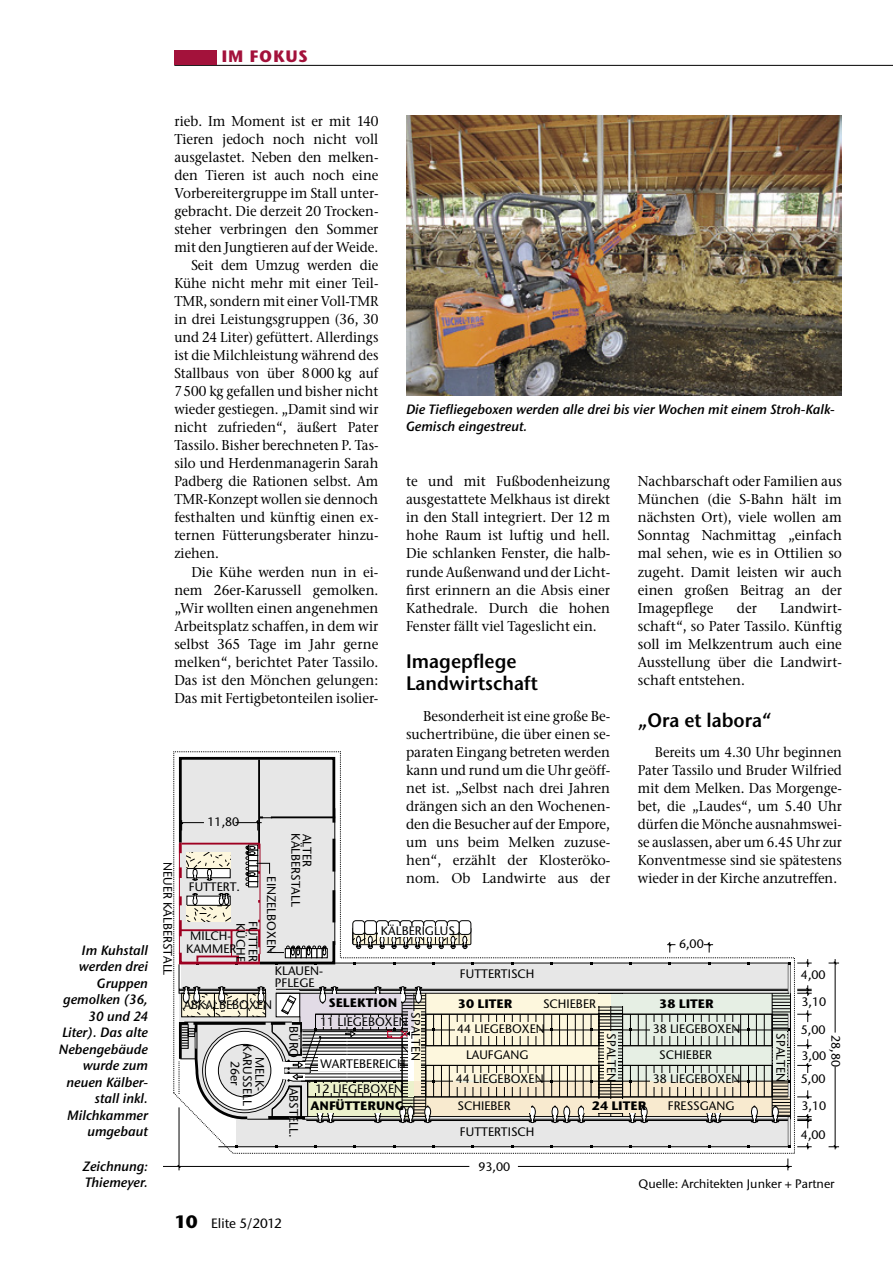
<style>
.page{position:relative;width:893px;height:1263px;background:#fff}
.page>*{position:absolute;margin:0;border:0;box-sizing:border-box;transform-origin:0 0}
.Zwischentitel_2zeili{font:19.5px/22.5px "Stone Sans ITC Semi";color:#000;scale:.95 1}
.Zwischentitel{font:19.5px "Stone Sans ITC Semi";color:#000;scale:.95 1}
.t1{font:700 16.5px "Stone Sans ITC";letter-spacing:.05em;color:#a3123b}
.Bodytext{font:500 14.25px/18px "Stone Serif ITC";color:#000;text-align:justify;scale:.95 1}
.Bodytext-2{font:500 14.25px/18px "Stone Serif ITC";color:#000;text-align:justify;scale:.93 1}
.Bodytext-3{font:500 14.25px/18px "Stone Serif ITC";color:#000;text-align:justify;scale:.94 1}
.BU{font:italic 13.5px/16.5px "Stone Sans ITC Semi";color:#000}
.t2{font:500 13.5px "Stone Sans ITC";color:#000}
.t3{font:500 12.3px/12.1px "Stone Sans ITC";color:#000;text-align:center}
.t4{font:700 12.3px "Stone Sans ITC";color:#000}
.s1{font-weight:700;font-size:18px}
</style>
<div class="page">
<hr style="left:174px;top:65px;width:719px;height:1px;background:#000">
<div style="left:174px;top:50px;width:43px;height:15px;background:#a3123b"></div>
<svg style="left:177px;top:957px;width:660px;height:213px"></svg>
<svg style="left:797px;top:963px;width:15px;height:1px"></svg>
<svg style="left:797px;top:989px;width:15px;height:5px"></svg>
<svg style="left:797px;top:1014px;width:15px;height:1px"></svg>
<svg style="left:797px;top:1045px;width:15px;height:1px"></svg>
<svg style="left:797px;top:1065px;width:15px;height:1px"></svg>
<svg style="left:797px;top:1096px;width:15px;height:1px"></svg>
<svg style="left:797px;top:1116px;width:15px;height:5px"></svg>
<svg style="left:797px;top:1146px;width:15px;height:1px"></svg>
<hr style="left:218px;top:1146px;width:571px;height:1px;background:#000">
<hr style="left:788px;top:1117px;width:3px;height:30px;background:#000">
<hr style="left:788px;top:1117px;width:2px;height:30px;background:#e7e7e7">
<hr style="left:788px;top:963px;width:3px;height:31px;background:#000">
<hr style="left:790px;top:993px;width:1px;height:126px;background:#000">
<div style="left:799px;top:1023px;width:26px;height:14px;background:#fff"></div>
<div style="left:799px;top:1073px;width:26px;height:13px;background:#fff"></div>
<hr style="left:163px;top:1166px;width:306px;height:1px;background:#000">
<hr style="left:518px;top:1166px;width:274px;height:1px;background:#000">
<div style="left:799px;top:996px;width:27px;height:13px;background:#fff"></div>
<div style="left:799px;top:1099px;width:27px;height:14px;background:#fff"></div>
<div style="left:799px;top:1050px;width:27px;height:13px;background:#fff"></div>
<svg style="left:178px;top:755px;width:612px;height:368px"></svg>
<img style="left:406px;top:115px;width:436px;height:280px">
<p class="t1" style="left:221px;top:46px;width:88px">IM FOKUS</p>
<p class="BU" style="left:59px;top:941px;width:91px;text-align:right">Im Kuhstall werden drei<br>Gruppen gemolken (36,<br>30 und 24<br>Liter). Das alte<br>Nebengebäude wurde zum neuen Kälber&shy;stall inkl.<br>Milchkammer umgebaut</p>
<p class="BU" style="left:83px;top:1157px;width:66px">Zeichnung:<br>Thiemeyer.</p>
<p class="Bodytext-3" style="left:174px;top:112px;width:219px">rieb. Im Moment ist er mit 140<br>Tieren jedoch noch nicht voll ausgelastet. Neben den melken&shy;den Tieren ist auch noch eine Vorbereitergruppe im Stall unter&shy;gebracht. Die derzeit 20 Trocken&shy;steher verbringen den Sommer mit den Jungtieren auf der Weide.</p>
<p class="Bodytext-2" style="left:174px;top:256px;width:221px;text-indent:17px">Seit dem Umzug werden die Kühe nicht mehr mit einer Teil-TMR, sondern mit einer Voll-TMR in drei Leistungsgruppen (36, 30 und 24 Liter) gefüttert. Allerdings ist die Milchleistung während des Stallbaus von über 8000 kg auf 7500 kg gefallen und bisher nicht wieder gestiegen. „Damit sind wir nicht zufrieden“, äußert Pater Tassilo. Bisher berechneten P. Tas&shy;silo und Herdenmanagerin Sarah Padberg die Rationen selbst. Am TMR-Konzept wollen sie dennoch festhalten und künftig einen ex&shy;ternen Fütterungsberater hinzu&shy;ziehen.</p>
<p class="Bodytext" style="left:174px;top:562px;width:216px;text-indent:17px">Die Kühe werden nun in ei&shy;nem 26er-Karussell gemolken. „Wir wollten einen angenehmen Arbeitsplatz schaffen, in dem wir selbst 365 Tage im Jahr gerne melken“, berichtet Pater Tassilo.<br>Das ist den Mönchen gelungen:<br>Das mit Fertigbetonteilen isolier-</p>
<p class="BU" style="left:406px;top:401px;width:430px">Die Tiefliegeboxen werden alle drei bis vier Wochen mit einem Stroh-Kalk-<br>Gemisch eingestreut.</p>
<p class="Bodytext" style="left:638px;top:472px;width:216px">Nachbarschaft oder Familien aus München (die S-Bahn hält im nächsten Ort), viele wollen am Sonntag Nachmittag „einfach mal sehen, wie es in Ottilien so zugeht. Damit leisten wir auch einen großen Beitrag an der Imagepflege</p>
<p class="Bodytext" style="left:406px;top:472px;width:216px">te und mit Fußbodenheizung ausgestattete Melkhaus ist direkt in den Stall integriert. Der 12 m hohe Raum ist luftig und hell.<br>Die schlanken Fenster, die halb&shy;runde Außenwand und der Licht&shy;first erinnern an die Absis einer Kathedrale. Durch die hohen Fenster fällt viel Tageslicht ein.</p>
<p class="Zwischentitel_2zeili" style="left:406px;top:650px;width:140px">Imagepflege<br>Landwirtschaft</p>
<p class="Bodytext" style="left:406px;top:706px;width:216px;text-indent:17px">Besonderheit ist eine große Be&shy;suchertribüne, die über einen se&shy;paraten Eingang betreten werden kann und rund um die Uhr geöff&shy;net ist. „Selbst nach drei Jahren drängen sich an den Wochenen&shy;den die Besucher auf der Empore, um uns beim Melken zuzuse&shy;hen“, erzählt der Klosteröko&shy;nom. Ob Landwirte aus der</p>
<p class="Bodytext" style="left:638px;top:598px;width:216px;text-indent:142px">Landwirt&shy;schaft“, so Pater Tassilo. Künftig soll im Melkzentrum auch eine Ausstellung über die Landwirt&shy;schaft entstehen.</p>
<p class="Zwischentitel" style="left:638px;top:708px;width:142px">„Ora et labora“</p>
<p class="Bodytext-2" style="left:638px;top:742px;width:221px;text-indent:17px">Bereits um 4.30 Uhr beginnen Pater Tassilo und Bruder Wilfried mit dem Melken. Das Morgenge&shy;bet, die „Laudes“, um 5.40 Uhr dürfen die Mönche ausnahmswei&shy;se auslassen, aber um 6.45 Uhr zur Konventmesse sind sie spätestens wieder in der Kirche anzutreffen.</p>
<p class="Bodytext" style="left:737px;top:598px;width:23px">der</p>
<p class="t3" style="left:208px;top:816px;width:33px">11,80</p>
<p class="t3" style="left:313px;top:834px;width:35px;rotate:90deg">ALTER</p>
<p class="t3" style="left:308px;top:876px;width:79px;line-height:24.3px;text-align:left;text-indent:-43px;rotate:90deg">KÄLBERSTALL<br>EINZELBOXEN</p>
<p class="t3" style="left:174px;top:862px;width:115px;rotate:90deg">NEUER KÄLBERSTALL</p>
<p class="t3" style="left:189px;top:881px;width:53px">FUTTERT.</p>
<p class="t3" style="left:247px;top:923px;width:40px;rotate:90deg">KÜCHE</p>
<p class="t3" style="left:259px;top:921px;width:42px;rotate:90deg">FUTTER</p>
<p class="t3" style="left:381px;top:925px;width:76px">KÄLBERIGLUS</p>
<p class="t3" style="left:186px;top:930px;width:52px">MILCH-<br>KAMMER</p>
<p class="t3" style="left:679px;top:938px;width:26px">6,00</p>
<p class="t3" style="left:275px;top:965px;width:50px;text-align:left">KLAUEN-<br>PFLEGE</p>
<p class="t3" style="left:801px;top:968px;width:26px">4,00</p>
<p class="t3" style="left:460px;top:968px;width:76px">FUTTERTISCH</p>
<p class="t4" style="left:329px;top:995px;width:70px">SELEKTION</p>
<p class="t3" style="left:184px;top:998px;width:90px">ABKALBEBOXEN</p>
<p class="t4" style="left:659px;top:995px;width:56px">38 LITER</p>
<p class="t4" style="left:458px;top:995px;width:56px">30 LITER</p>
<p class="t3" style="left:543px;top:998px;width:54px">SCHIEBER</p>
<p class="t3" style="left:266px;top:1044px;width:63px;rotate:90deg">MELK-<br>KARUSSELL<br>26er</p>
<p class="t3" style="left:300px;top:1026px;width:34px;rotate:90deg">BÜRO</p>
<p class="t3" style="left:300px;top:1088px;width:51px;rotate:90deg">ABSTELL.</p>
<p class="t3" style="left:422px;top:1012px;width:50px;rotate:90deg">SPALTEN</p>
<p class="t3" style="left:320px;top:1015px;width:89px">11 LIEGEBOXEN</p>
<p class="t3" style="left:321px;top:1057px;width:87px">WARTEBEREICH</p>
<p class="t3" style="left:315px;top:1082px;width:89px">12 LIEGEBOXEN</p>
<p class="t3" style="left:457px;top:1022px;width:89px">44 LIEGEBOXEN</p>
<p class="t3" style="left:466px;top:1048px;width:64px">LAUFGANG</p>
<p class="t3" style="left:456px;top:1073px;width:89px">44 LIEGEBOXEN</p>
<p class="t4" style="left:310px;top:1097px;width:95px">ANFÜTTERUNG</p>
<p class="t3" style="left:458px;top:1099px;width:54px">SCHIEBER</p>
<p class="t3" style="left:460px;top:1125px;width:76px">FUTTERTISCH</p>
<p class="t3" style="left:478px;top:1161px;width:33px">93,00</p>
<p class="t3" style="left:617px;top:1033px;width:50px;rotate:90deg">SPALTEN</p>
<p class="t3" style="left:653px;top:1022px;width:89px">38 LIEGEBOXEN</p>
<p class="t3" style="left:659px;top:1048px;width:54px">SCHIEBER</p>
<p class="t3" style="left:653px;top:1073px;width:89px">38 LIEGEBOXEN</p>
<p class="t4" style="left:592px;top:1097px;width:56px">24 LITER</p>
<p class="t3" style="left:668px;top:1099px;width:68px">FRESSGANG</p>
<p class="t3" style="left:787px;top:1033px;width:50px;rotate:90deg">SPALTEN</p>
<p class="t3" style="left:801px;top:995px;width:26px">3,10</p>
<p class="t3" style="left:801px;top:1023px;width:26px">5,00</p>
<p class="t3" style="left:801px;top:1073px;width:26px">5,00</p>
<p class="t3" style="left:842px;top:1035px;width:33px;rotate:90deg">28,80</p>
<p class="t3" style="left:801px;top:1049px;width:26px">3,00</p>
<p class="t3" style="left:801px;top:1099px;width:26px">3,10</p>
<p class="t3" style="left:801px;top:1128px;width:26px">4,00</p>
<p class="t2" style="left:174px;top:1215px;width:109px"><span class="s1">10</span> Elite 5/2012</p>
<p class="t3" style="left:638px;top:1177px;width:198px">Quelle: Architekten Junker + Partner</p>
</div>
